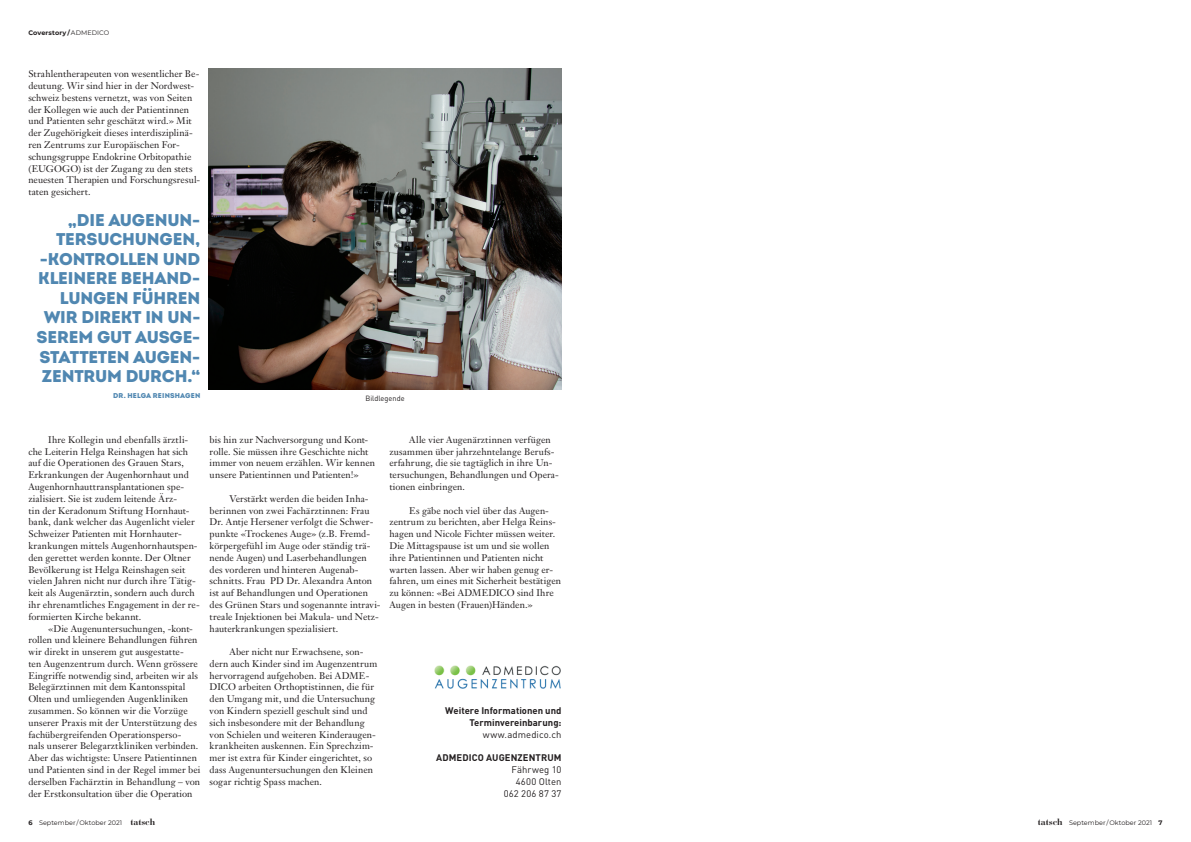
<style>
.page{position:relative;width:1191px;height:842px;background:#fff}
.page>*{position:absolute;margin:0;border:0;box-sizing:border-box;transform-origin:0 0}
.t1{font:17px "Intro Demo Black CAPS";letter-spacing:-.015em;color:#5087b1}
.t2{font:9.5px/11.8px "Janson Text";letter-spacing:.005em;color:#231f20}
.t3{font:700 9.5px/11.8px "DINOT";color:#231f20;text-align:right}
.t4{font:9.5px/11.8px "DINOT";letter-spacing:.01em;color:#231f20;text-align:right}
.t5{font:7.5px "DINOT";letter-spacing:.005em;color:#231f20}
.t6{font:7px "Intro Demo Black CAPS";letter-spacing:.02em;color:#5087b1}
.t7{font:6.5px "Montserrat";color:#231f20}
.t8{font:700 6.5px "Montserrat";letter-spacing:.015em;color:#231f20}
.s1{font-weight:400}
.s2{font-weight:700}
.s3{font-family:"Bauer Bodoni";font-weight:700;font-size:9px}
</style>
<div class="page">
<img style="left:434px;top:665px;width:127px;height:24px">
<img style="left:209px;top:68px;width:352px;height:321px">
<p class="t8" style="left:28px;top:28px;width:83px">Coverstory / <span class="s1">ADMEDICO</span></p>
<p class="t2" style="left:28px;top:68px;width:173px">Strahlentherapeuten von wesentlicher Be&shy;deutung. Wir sind hier in der Nordwest&shy;schweiz bestens vernetzt, was von Seiten der Kollegen wie auch der Patientinnen und Patienten sehr geschätzt wird.» Mit der Zugehörigkeit dieses interdisziplinä&shy;ren Zentrums zur Europäischen For&shy;schungsgruppe Endokrine Orbitopathie (EUGOGO) ist der Zugang zu den stets neuesten Therapien und Forschungsresul&shy;taten gesichert.</p>
<h1 class="t1" style="left:68px;top:209px;width:65px">„DIE AUGENUN</h1>
<h1 class="t1" style="left:192px;top:209px;width:10px">-</h1>
<h1 class="t1" style="left:56px;top:229px;width:55px">TERSUCHUNGEN</h1>
<h1 class="t1" style="left:195px;top:229px;width:7px">,</h1>
<h1 class="t1" style="left:40px;top:248px;width:32px">-KONTROLLEN</h1>
<h1 class="t1" style="left:163px;top:248px;width:13px">UND</h1>
<h1 class="t1" style="left:38px;top:268px;width:22px">KLEINERE</h1>
<h1 class="t1" style="left:121px;top:268px;width:24px">BEHAND</h1>
<h1 class="t1" style="left:192px;top:268px;width:10px">-</h1>
<h1 class="t1" style="left:60px;top:287px;width:13px">LUNGEN</h1>
<h1 class="t1" style="left:132px;top:287px;width:34px">FÜHREN</h1>
<h1 class="t1" style="left:44px;top:307px;width:49px">WIR DIRE</h1>
<h1 class="t1" style="left:121px;top:307px;width:81px">KTIN UN-</h1>
<h1 class="t1" style="left:37px;top:326px;width:23px">SEREM</h1>
<h1 class="t1" style="left:97px;top:326px;width:13px">GUT</h1>
<h1 class="t1" style="left:135px;top:326px;width:67px">AUSGE-</h1>
<h1 class="t1" style="left:39px;top:346px;width:22px">STATTETEN</h1>
<h1 class="t1" style="left:133px;top:346px;width:24px">AUGEN</h1>
<h1 class="t1" style="left:192px;top:346px;width:10px">-</h1>
<h1 class="t1" style="left:42px;top:365px;width:13px">ZENTRUM</h1>
<h1 class="t1" style="left:126px;top:365px;width:13px">DURCH</h1>
<h1 class="t1" style="left:187px;top:365px;width:14px">.“</h1>
<p class="t6" style="left:113px;top:391px;width:26px">DR. HELGA</p>
<p class="t6" style="left:153px;top:391px;width:28px">REINSHAGEN</p>
<p class="t5" style="left:365px;top:394px;width:41px">Bildlegende</p>
<p class="t2" style="left:28px;top:434px;width:173px;text-indent:20px">Ihre Kollegin und ebenfalls ärztli&shy;che Leiterin Helga Reinshagen hat sich auf die Operationen des Grauen Stars, Erkrankungen der Augenhornhaut und Augenhornhauttransplantationen spe&shy;zialisiert. Sie ist zudem leitende Ärz-<br>tin der Keradonum Stiftung Hornhaut&shy;bank, dank welcher das Augenlicht vieler Schweizer Patienten mit Hornhauter&shy;krankungen mittels Augenhornhautspen&shy;den gerettet werden konnte. Der Oltner Bevölkerung ist Helga Reinshagen seit vielen Jahren nicht nur durch ihre Tätig&shy;keit als Augenärztin, sondern auch durch ihr ehrenamtliches Engagement in der re&shy;formierten Kirche bekannt.</p>
<p class="t2" style="left:28px;top:622px;width:173px;text-indent:20px">«Die Augenuntersuchungen, -kont&shy;rollen und kleinere Behandlungen führen wir direkt in unserem gut ausgestatte-<br>ten Augenzentrum durch. Wenn grössere Eingriffe notwendig sind, arbeiten wir als Belegärztinnen mit dem Kantonsspital Olten und umliegenden Augenkliniken zusammen. So können wir die Vorzüge unserer Praxis mit der Unterstützung des fachübergreifenden Operationsperso-<br>nals unserer Belegarztkliniken verbinden.<br>Aber das wichtigste: Unsere Patientinnen und Patienten sind in der Regel immer bei derselben Fachärztin in Behandlung – von der Erstkonsultation über die Operation</p>
<p class="t2" style="left:210px;top:434px;width:167px">bis hin zur Nachversorgung und Kont&shy;rolle. Sie müssen ihre Geschichte nicht immer von neuem erzählen. Wir kennen unsere Patientinnen und Patienten!»</p>
<p class="t2" style="left:210px;top:492px;width:172px;text-indent:20px">Verstärkt werden die beiden Inha&shy;berinnen von zwei Fachärztinnen: Frau Dr. Antje Hersener verfolgt die Schwer&shy;punkte «Trockenes Auge» (z.B. Fremd&shy;körpergefühl im Auge oder ständig trä&shy;nende Augen) und Laserbehandlungen des vorderen und hinteren Augenab&shy;schnitts. Frau PD Dr. Alexandra Anton ist auf Behandlungen und Operationen des Grünen Stars und sogenannte intravi&shy;treale Injektionen bei Makula- und Netz&shy;hauterkrankungen spezialisiert.</p>
<p class="t2" style="left:210px;top:646px;width:169px;text-indent:20px">Aber nicht nur Erwachsene, son&shy;dern auch Kinder sind im Augenzentrum hervorragend aufgehoben. Bei ADME-DICO arbeiten Orthoptistinnen, die für den Umgang mit, und die Untersuchung von Kindern speziell geschult sind und sich insbesondere mit der Behandlung von Schielen und weiteren Kinderaugen&shy;krankheiten auskennen. Ein Sprechzim&shy;mer ist extra für Kinder eingerichtet, so dass Augenuntersuchungen den Kleinen sogar richtig Spass machen.</p>
<p class="t2" style="left:389px;top:434px;width:171px;text-indent:20px">Alle vier Augenärztinnen verfügen zusammen über jahrzehntelange Berufs&shy;erfahrung, die sie tagtäglich in ihre Un&shy;tersuchungen, Behandlungen und Opera&shy;tionen einbringen.</p>
<p class="t2" style="left:389px;top:504px;width:173px;text-indent:20px">Es gäbe noch viel über das Augen&shy;zentrum zu berichten, aber Helga Reins&shy;hagen und Nicole Fichter müssen weiter.<br>Die Mittagspause ist um und sie wollen ihre Patientinnen und Patienten nicht warten lassen. Aber wir haben genug er&shy;fahren, um eines mit Sicherheit bestätigen zu können: «Bei ADMEDICO sind Ihre Augen in besten (Frauen)Händen.»</p>
<p class="t3" style="left:445px;top:704px;width:118px">Weitere Informationen und<br>Terminvereinbarung:</p>
<p class="t4" style="left:483px;top:728px;width:80px">www.admedico.ch</p>
<p class="t3" style="left:436px;top:751px;width:127px">ADMEDICO AUGENZENTRUM</p>
<p class="t4" style="left:504px;top:763px;width:59px">Fährweg 10<br>4600 Olten<br>062 206 87 37</p>
<p class="t7" style="left:28px;top:819px;width:128px"><span class="s2">6</span> September / Oktober 2021 <span class="s3">tatsch</span></p>
<p class="t7" style="left:1037px;top:819px;width:126px"><span class="s3">tatsch</span> September / Oktober 2021 <span class="s2">7</span></p>
</div>
